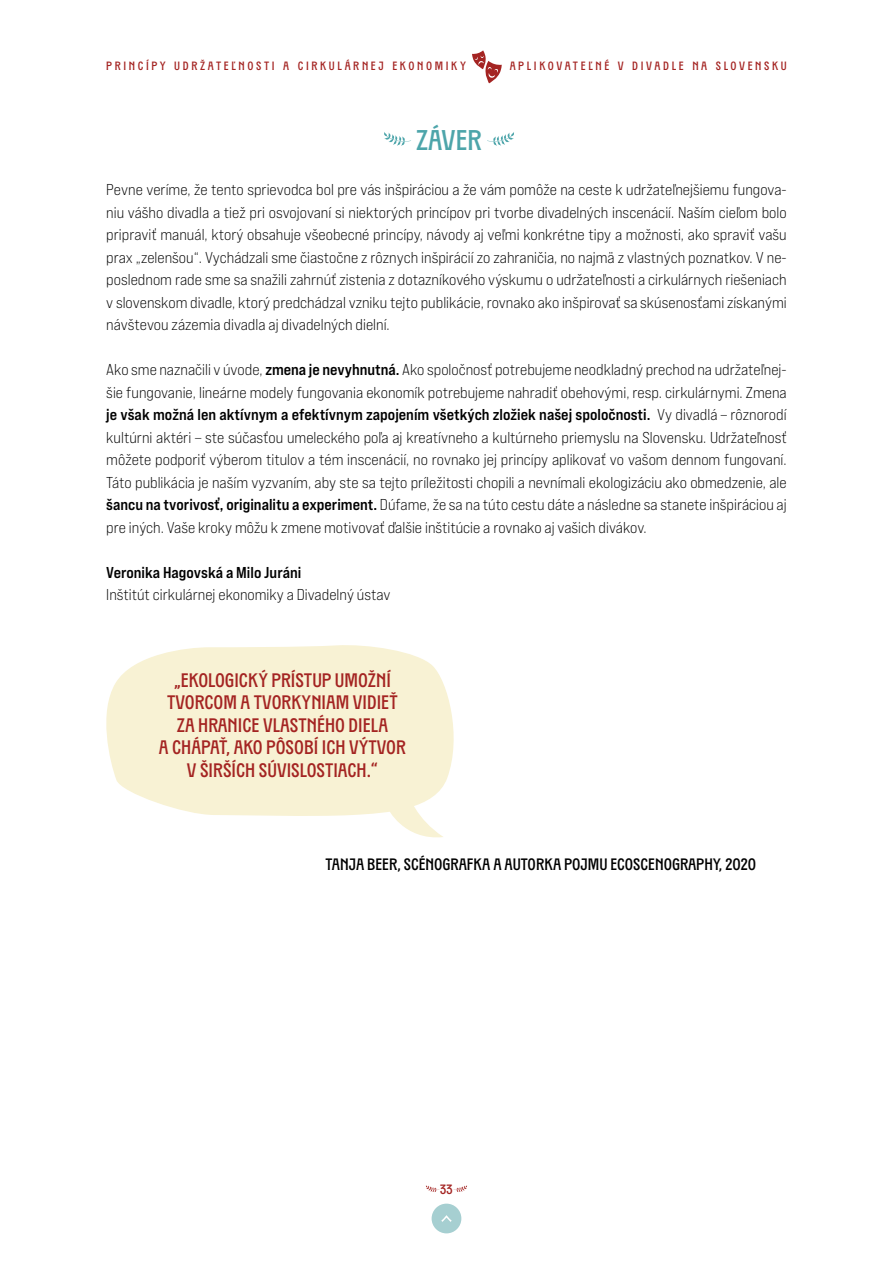
<style>
.page{position:relative;width:893px;height:1263px;background:#fff}
.page>*{position:absolute;margin:0;border:0;box-sizing:border-box;transform-origin:0 0}
.t1{font:28.5px "TXC Pearl";color:#4da5aa}
.t2{font:19.5px "TXC Pearl";color:#a42422}
.t3{font:16.5px "TXC Pearl";color:#000}
.t4{font:15.75px/22.5px "Bebas Neue Pro Exp Bk";color:#000;text-align:justify}
.t5{font:15.75px "Bebas Neue Pro Exp Bd";color:#000}
.t6{font:13.5px "TXC Pearl";color:#a42422}
.t7{font:12px "TXC Pearl";letter-spacing:.22em;color:#a42422}
.s1{font-family:"Bebas Neue Pro Exp Bd"}
.s2{font-family:"Bebas Neue Pro Exp Bk"}
</style>
<div class="page">
<svg style="left:472px;top:50px;width:30px;height:33px"></svg>
<div style="left:432px;top:1203px;width:29px;height:30px;background:#a6cfd1;border-radius:50%"></div>
<svg style="left:441px;top:1215px;width:11px;height:7px"></svg>
<svg style="left:454px;top:1185px;width:13px;height:7px"></svg>
<svg style="left:426px;top:1185px;width:13px;height:7px"></svg>
<svg style="left:384px;top:132px;width:27px;height:14px"></svg>
<svg style="left:487px;top:132px;width:27px;height:14px"></svg>
<svg style="left:106px;top:645px;width:348px;height:171px;background:#f8f3d8"></svg>
<svg style="left:387px;top:794px;width:57px;height:44px"></svg>
<p class="t7" style="left:106px;top:59px;width:361px">PRINCÍPY UDRŽATEĽNOSTI A CIRKULÁRNEJ EKONOMIKY</p>
<p class="t7" style="left:510px;top:59px;width:278px">APLIKOVATEĽNÉ V DIVADLE NA SLOVENSKU</p>
<h1 class="t1" style="left:416px;top:124px;width:67px">ZÁVER</h1>
<p class="t4" style="left:106px;top:178px;width:682px">Pevne veríme, že tento sprievodca bol pre vás inšpiráciou a že vám pomôže na ceste k udržateľnejšiemu fungova&shy;niu vášho divadla a tiež pri osvojovaní si niektorých princípov pri tvorbe divadelných inscenácií. Naším cieľom bolo pripraviť manuál, ktorý obsahuje všeobecné princípy, návody aj veľmi konkrétne tipy a možnosti, ako spraviť vašu prax „zelenšou“. Vychádzali sme čiastočne z rôznych inšpirácií zo zahraničia, no najmä z vlastných poznatkov. V ne&shy;poslednom rade sme sa snažili zahrnúť zistenia z dotazníkového výskumu o udržateľnosti a cirkulárnych riešeniach v slovenskom divadle, ktorý predchádzal vzniku tejto publikácie, rovnako ako inšpirovať sa skúsenosťami získanými návštevou zázemia divadla aj divadelných dielní.</p>
<p class="t4" style="left:106px;top:358px;width:682px">Ako sme naznačili v úvode, <span class="s1">zmena je nevyhnutná.</span> Ako spoločnosť potrebujeme neodkladný prechod na udržateľnej&shy;šie fungovanie, lineárne modely fungovania ekonomík potrebujeme nahradiť obehovými, resp. cirkulárnymi. Zmena</p>
<p class="t5" style="left:106px;top:405px;width:682px">je však možná len aktívnym a efektívnym zapojením všetkých zložiek našej spoločnosti. <span class="s2">Vy divadlá – rôznorodí</span></p>
<p class="t4" style="left:106px;top:426px;width:682px">kultúrni aktéri – ste súčasťou umeleckého poľa aj kreatívneho a kultúrneho priemyslu na Slovensku. Udržateľnosť môžete podporiť výberom titulov a tém inscenácií, no rovnako jej princípy aplikovať vo vašom dennom fungovaní.<br>Táto publikácia je naším vyzvaním, aby ste sa tejto príležitosti chopili a nevnímali ekologizáciu ako obmedzenie, ale <span class="s1">šancu na tvorivosť, originalitu a experiment.</span> Dúfame, že sa na túto cestu dáte a následne sa stanete inšpiráciou aj pre iných. Vaše kroky môžu k zmene motivovať ďalšie inštitúcie a rovnako aj vašich divákov.</p>
<p class="t5" style="left:106px;top:562px;width:197px">Veronika Hagovská a Milo Juráni</p>
<p class="t4" style="left:106px;top:583px;width:286px">Inštitút cirkulárnej ekonomiky a Divadelný ústav</p>
<p class="t2" style="left:174px;top:669px;width:25px">„EKOLO</p>
<p class="t2" style="left:225px;top:669px;width:56px">GICKÝ PRÍSTUP</p>
<p class="t2" style="left:335px;top:669px;width:11px">UMOŽNÍ</p>
<p class="t2" style="left:167px;top:692px;width:11px">TVORCOM</p>
<p class="t2" style="left:241px;top:692px;width:10px">ATVORKYNIAM</p>
<p class="t2" style="left:353px;top:692px;width:9px">VIDIEŤ</p>
<p class="t2" style="left:177px;top:714px;width:31px">ZA HRANICE</p>
<p class="t2" style="left:263px;top:714px;width:10px">VLASTNÉHO</p>
<p class="t2" style="left:349px;top:714px;width:9px">DIELA</p>
<p class="t2" style="left:159px;top:737px;width:10px">ACHÁPAŤ</p>
<p class="t2" style="left:226px;top:737px;width:69px">, AKO PÔSOBÍ</p>
<p class="t2" style="left:322px;top:737px;width:57px">ICH VÝTVOR</p>
<p class="t2" style="left:187px;top:759px;width:100px">V ŠIRŠÍCH SÚVISLOSTIACH</p>
<p class="t2" style="left:367px;top:759px;width:13px">.“</p>
<p class="t3" style="left:325px;top:855px;width:16px">TANJA</p>
<p class="t3" style="left:367px;top:855px;width:46px">BEER, SCÉNO</p>
<p class="t3" style="left:443px;top:855px;width:60px">GRAFKA AAUTORKA</p>
<p class="t3" style="left:564px;top:855px;width:10px">POJMU</p>
<p class="t3" style="left:610px;top:855px;width:16px">ECOSCENO</p>
<p class="t3" style="left:672px;top:855px;width:18px">GRAPHY</p>
<p class="t3" style="left:719px;top:855px;width:39px">, 2020</p>
<p class="t6" style="left:440px;top:1182px;width:14px">33</p>
</div>
